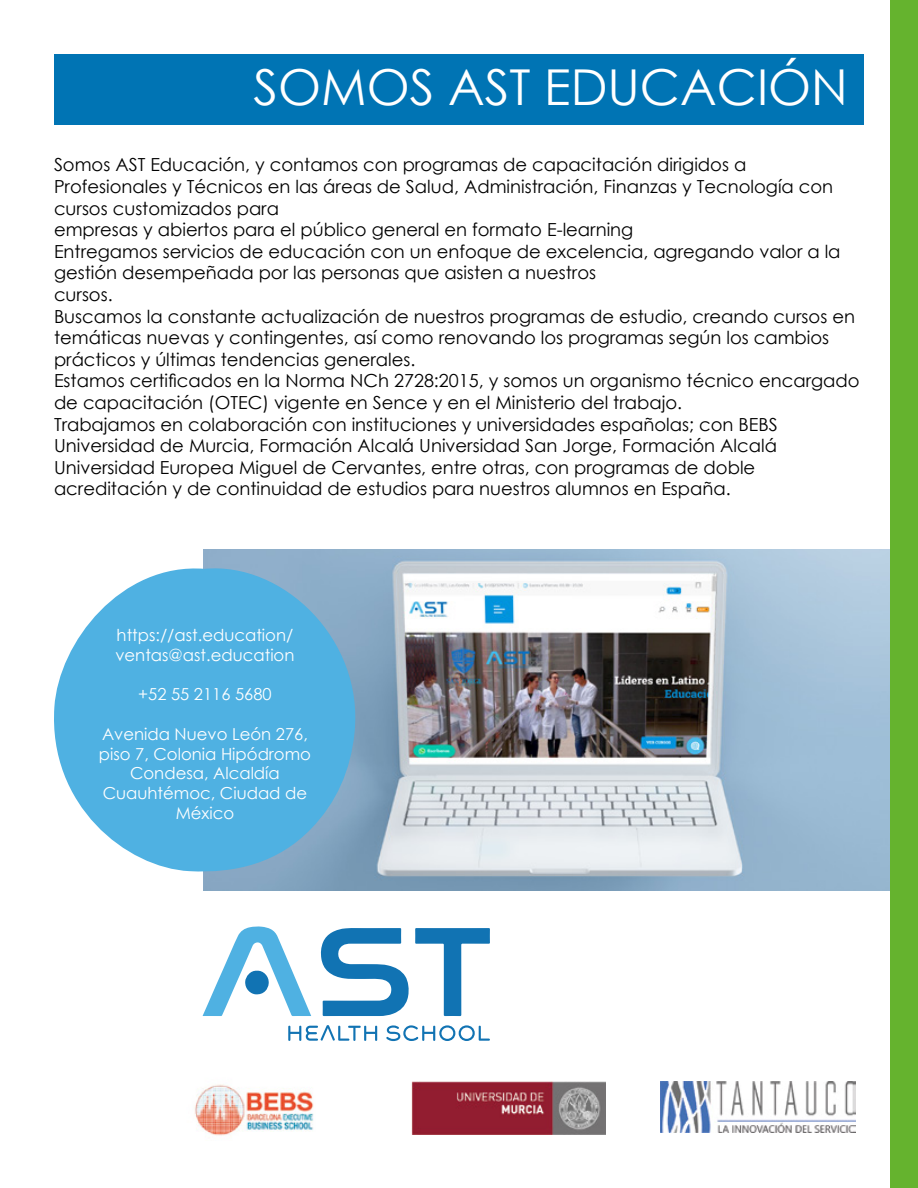
<style>
.page{position:relative;width:918px;height:1188px;background:#fff}
.page>*{position:absolute;margin:0;border:0;box-sizing:border-box;transform-origin:0 0}
.t1{font:49.5px "Century Gothic";color:#fff}
.t2{font:18px/21.6px "Century Gothic";color:#000}
.t3{font:16.5px/19.8px "Century Gothic";color:#fff}
</style>
<div class="page">
<img style="left:194px;top:1084px;width:120px;height:52px">
<img style="left:411px;top:1081px;width:195px;height:53px">
<img style="left:660px;top:1082px;width:195px;height:51px">
<div style="left:54px;top:54px;width:810px;height:71px;background:#0074b4"></div>
<img style="left:204px;top:549px;width:686px;height:342px">
<svg style="left:386px;top:1025px;width:104px;height:16px"></svg>
<svg style="left:288px;top:1025px;width:89px;height:16px"></svg>
<svg style="left:320px;top:928px;width:89px;height:88px"></svg>
<svg style="left:415px;top:928px;width:75px;height:88px"></svg>
<svg style="left:203px;top:926px;width:108px;height:90px"></svg>
<svg style="left:54px;top:561px;width:310px;height:313px;background:#6bb8e1"></svg>
<div style="left:890px;top:0;width:28px;height:1188px;background:#65b32e"></div>
<h1 class="t1" style="left:254px;top:53px;width:596px">SOMOS AST EDUCACIÓN</h1>
<p class="t2" style="left:54px;top:154px;width:807px">Somos AST Educación, y contamos con programas de capacitación dirigidos a Profesionales y Técnicos en las áreas de Salud, Administración, Finanzas y Tecnología con cursos customizados para<br>empresas y abiertos para el pú blico general en formato E-learning<br>Entregamos servicios de educación con un enfoque de excelencia, agregando valor a la gestión desempeñada por las personas que asisten a nuestros<br>cursos.<br>Buscamos la constante actualización de nuestros programas de estudio, creando cursos en temáticas nuevas y contingentes, así como renovando los programas segú n los cambios prácticos y ú ltimas tendencias generales.<br>Estamos certificados en la Norma NCh 2728:2015, y somos un organismo técnico encargado de capacitación (OTEC) vigente en Sence y en el Ministerio del trabajo.<br>Trabajamos en colaboración con instituciones y universidades españolas; con BEBS Universidad de Murcia, Formación Alcalá Universidad San Jorge, Formación Alcalá Universidad Europea Miguel de Cervantes, entre otras, con programas de doble acreditación y de continuidad de estudios para nuestros alumnos en España.</p>
<p class="t3" style="left:115px;top:625px;width:181px">https://ast.education/ ventas@ast.education</p>
<p class="t3" style="left:138px;top:684px;width:135px">+52 55 2116 5680</p>
<p class="t3" style="left:99px;top:724px;width:214px;text-align:center">Avenida Nuevo León 276, piso 7, Colonia Hipódromo<br>Condesa, Alcaldía<br>Cuauhtémoc, Ciudad de<br>México</p>
</div>
